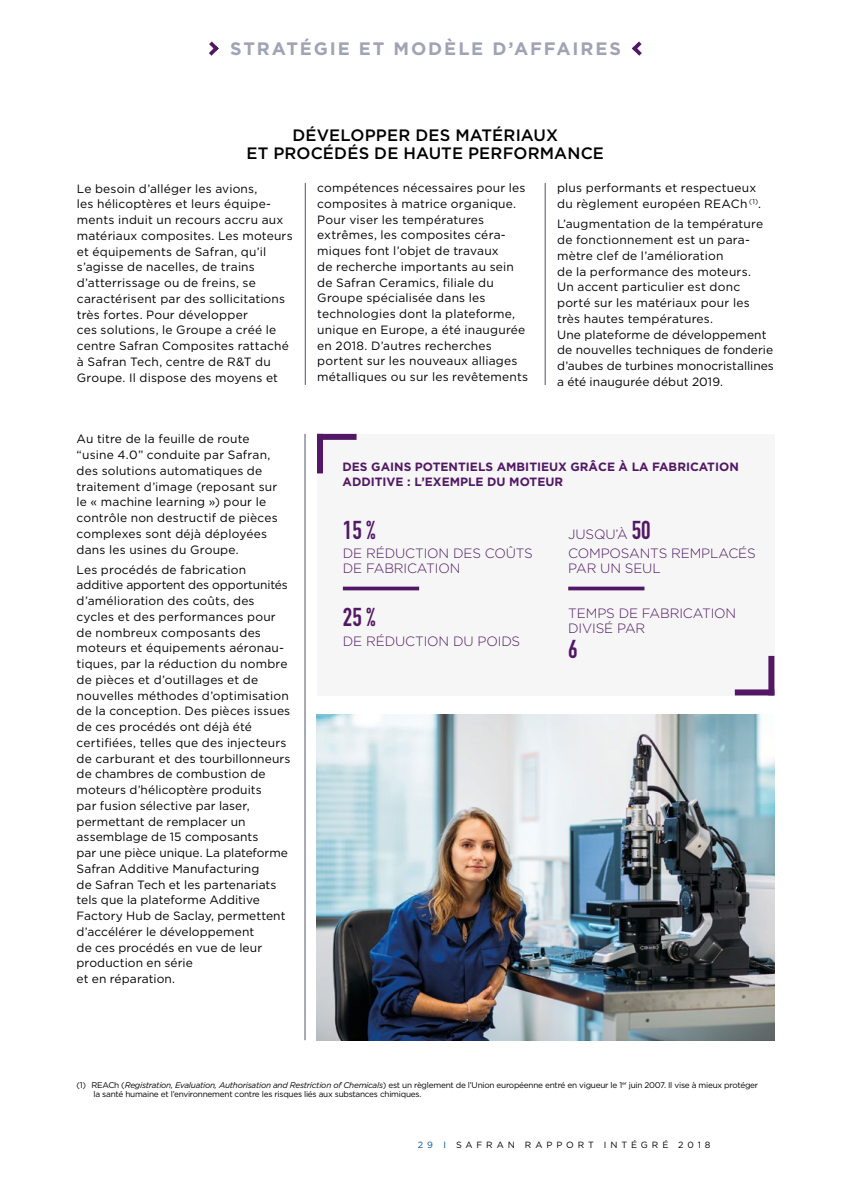
<style>
.page{position:relative;width:851px;height:1191px;background:#fff}
.page>*{position:absolute;margin:0;border:0;box-sizing:border-box;transform-origin:0 0}
.t1{font:700 25.5px "DIN Condensed";color:#521865}
.t2{font:700 18px "Gotham";letter-spacing:.105em;color:#a0a3b4}
.t3{font:500 16.5px/18px "Gotham";letter-spacing:.01em;color:#000;text-align:center}
.t4{font:300 13.5px/15px "Gotham";letter-spacing:-.01em;color:#521865}
.t5{font:12px/15.8px "Gotham";letter-spacing:.01em;color:#000}
.t6{font:700 12px/15px "Gotham";color:#521865}
.t7{font:9px "Gotham";letter-spacing:.43em;color:#000}
.t8{font:8.25px/9.8px "Gotham";letter-spacing:-.03em;color:#000}
.s1{font-family:"DIN Condensed";font-weight:700;font-size:25.5px}
.s2{font-style:italic}
.s3{color:#0056a4}
.s4{color:#014491}
</style>
<div class="page">
<hr style="left:545px;top:183px;width:1px;height:202px;background:#51556a">
<hr style="left:305px;top:183px;width:1px;height:202px;background:#51556a">
<hr style="left:305px;top:434px;width:1px;height:606px;background:#51556a">
<img style="left:316px;top:715px;width:458px;height:325px">
<div style="left:317px;top:434px;width:457px;height:261px;background:#f6f6f6"></div>
<div style="left:317px;top:434px;width:6px;height:39px;background:#521865"></div>
<div style="left:317px;top:434px;width:39px;height:6px;background:#521865"></div>
<div style="left:768px;top:656px;width:6px;height:39px;background:#521865"></div>
<div style="left:734px;top:689px;width:40px;height:6px;background:#521865"></div>
<svg style="left:343px;top:586px;width:76px;height:4px"></svg>
<svg style="left:568px;top:586px;width:76px;height:4px"></svg>
<svg style="left:209px;top:41px;width:10px;height:15px"></svg>
<svg style="left:632px;top:41px;width:10px;height:15px"></svg>
<h2 class="t2" style="left:230px;top:38px;width:392px">STRATÉGIE ET MODÈLE D’AFFAIRES</h2>
<h3 class="t3" style="left:246px;top:126px;width:359px">DÉVELOPPER DES MATÉRIAUX<br>ET PROCÉDÉS DE HAUTE PERFORMANCE</h3>
<p class="t5" style="left:77px;top:180px;width:217px">Le besoin d’alléger les avions,<br>les hélicoptères et leurs équipe&shy;ments induit un recours accru aux matériaux composites. Les moteurs et équipements de Safran, qu’il s’agisse de nacelles, de trains d’atterrissage ou de freins, se caractérisent par des sollicitations très fortes. Pour développer<br>ces solutions, le Groupe a créé le centre Safran Composites rattaché à Safran Tech, centre de R&amp;T du<br>Groupe. Il dispose des moyens et</p>
<p class="t5" style="left:77px;top:431px;width:203px">Au titre de la feuille de route “usine 4.0” conduite par Safran, des solutions automatiques de traitement d’image (reposant sur le « machine learning ») pour le contrôle non destructif de pièces complexes sont déjà déployées dans les usines du Groupe.</p>
<p class="t5" style="left:77px;top:561px;width:215px">Les procédés de fabrication additive apportent des opportunités d’amélioration des coûts, des cycles et des performances pour de nombreux composants des moteurs et équipements aéronau&shy;tiques, par la réduction du nombre de pièces et d’outillages et de nouvelles méthodes d’optimisation de la conception. Des pièces issues de ces procédés ont déjà été certifiées, telles que des injecteurs de carburant et des tourbillonneurs de chambres de combustion de moteurs d’hélicoptère produits<br>par fusion sélective par laser, permettant de remplacer un assemblage de 15 composants<br>par une pièce unique. La plateforme<br>Safran Additive Manufacturing<br>de Safran Tech et les partenariats tels que la plateforme Additive<br>Factory Hub de Saclay, permettent d’accélérer le développement<br>de ces procédés en vue de leur production en série<br>et en réparation.</p>
<p class="t5" style="left:317px;top:180px;width:212px">compétences nécessaires pour les composites à matrice organique.<br>Pour viser les températures extrêmes, les composites céra&shy;miques font l’objet de travaux<br>de recherche importants au sein de Safran Ceramics, filiale du<br>Groupe spécialisée dans les technologies dont la plateforme, unique en Europe, a été inaugurée en 2018. D’autres recherches portent sur les nouveaux alliages métalliques ou sur les revêtements</p>
<p class="t5" style="left:557px;top:180px;width:205px">plus performants et respectueux du règlement européen REACh <sup>(1)</sup>.</p>
<p class="t5" style="left:557px;top:216px;width:218px">L’augmentation de la température de fonctionnement est un para&shy;mètre clef de l’amélioration<br>de la performance des moteurs.<br>Un accent particulier est donc porté sur les matériaux pour les très hautes températures.<br>Une plateforme de développement de nouvelles techniques de fonderie d’aubes de turbines monocristallines a été inaugurée début 2019.</p>
<p class="t6" style="left:342px;top:458px;width:398px">DES GAINS POTENTIELS AMBITIEUX GRÂCE À LA FABRICATION<br>ADDITIVE : L’EXEMPLE DU MOTEUR</p>
<h1 class="t1" style="left:343px;top:513px;width:34px">15%</h1>
<p class="t4" style="left:343px;top:545px;width:191px">DE RÉDUCTION DES COÛTS<br>DE FABRICATION</p>
<p class="t4" style="left:568px;top:524px;width:189px;line-height:19.2px">JUSQU’À <span class="s1">50<br></span>COMPOSANTS REMPLACÉS</p>
<p class="t4" style="left:568px;top:560px;width:94px">PAR UN SEUL</p>
<p class="t4" style="left:568px;top:605px;width:169px">TEMPS DE FABRICATION<br>DIVISÉ PAR</p>
<h1 class="t1" style="left:568px;top:632px;width:11px">6</h1>
<h1 class="t1" style="left:343px;top:600px;width:34px">25%</h1>
<p class="t4" style="left:343px;top:633px;width:179px">DE RÉDUCTION DU POIDS</p>
<p class="t8" style="left:94px;top:1079px;width:666px;text-indent:-17px">(1) REACh (<span class="s2">Registration, Evaluation, Authorisation and Restriction of Chemicals</span>) est un règlement de l’Union européenne entré en vigueur le 1<sup>er</sup> juin 2007. Il vise à mieux protéger la santé humaine et l’environnement contre les risques liés aux substances chimiques.</p>
<p class="t7" style="left:418px;top:1138px;width:294px"><span class="s3">29</span> <span class="s4">I</span> SAFRAN RAPPORT INTÉGRÉ 2018</p>
</div>
